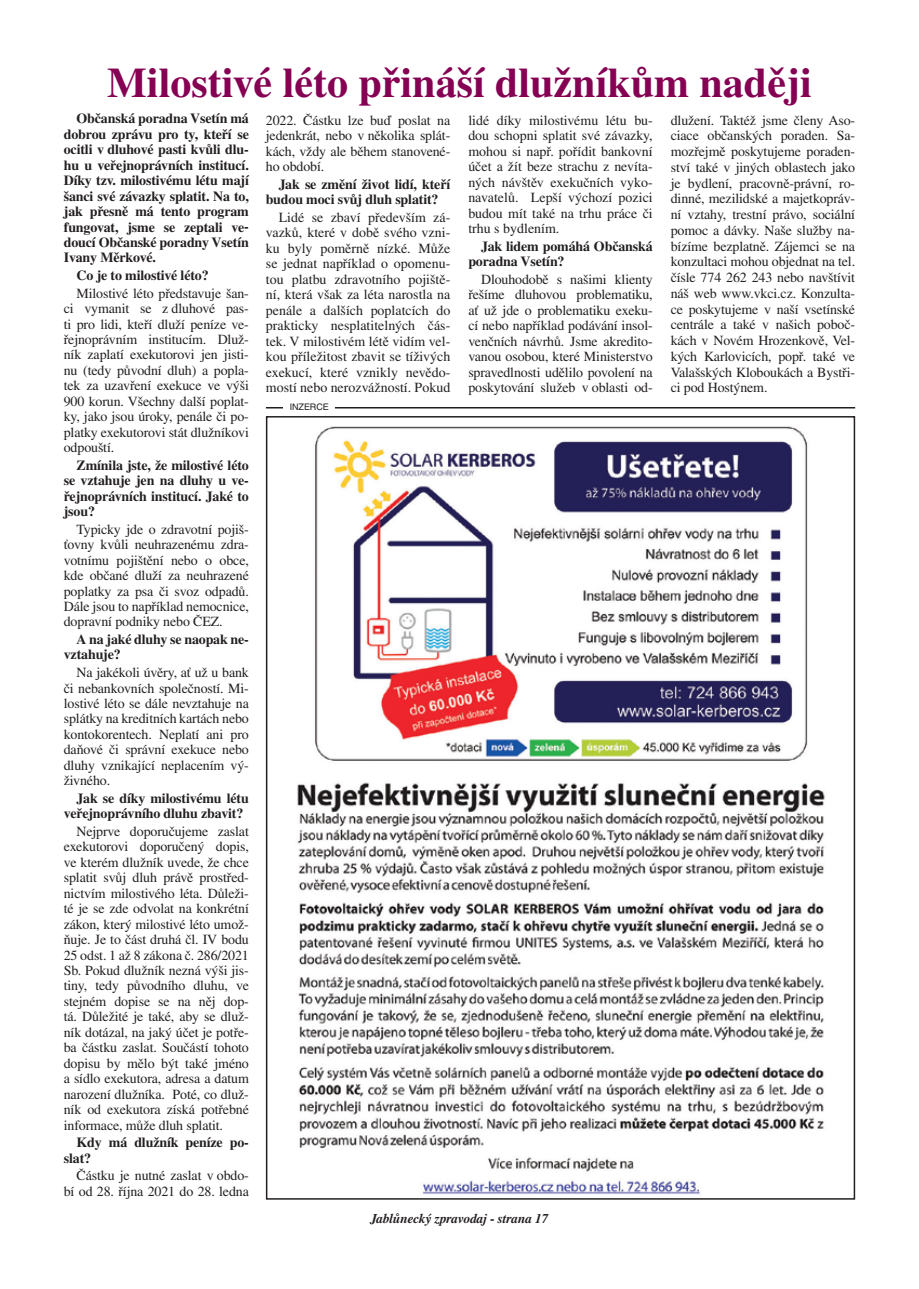
<style>
.page{position:relative;width:919px;height:1289px;background:#fff}
.page>*{position:absolute;margin:0;border:0;box-sizing:border-box;transform-origin:0 0}
.t1{font:700 42px "Times CE";color:#850053}
.t2{font:13.95px/15.5px "Times CE";letter-spacing:-.01em;color:#231f20;text-align:justify}
.t3{font:700 13.95px/15.5px "Times CE";letter-spacing:-.01em;color:#231f20}
.t4{font:italic 700 13.35px "Times CE";letter-spacing:-.01em;color:#231f20}
.t5{font:9px "Helvetica CE";letter-spacing:-.01em;color:#231f20}
</style>
<div class="page">
<img style="left:297px;top:426px;width:528px;height:768px">
<hr style="left:266px;top:407px;width:589px;height:1px;background:#231f20">
<div style="left:284px;top:403px;width:51px;height:9px;background:#fff"></div>
<h1 class="t1" style="left:107px;top:58px;width:705px">Milostivé léto přináší dlužníkům naději</h1>
<p class="t3" style="left:64px;top:111px;width:186px;text-align:justify;text-indent:13px">Občanská poradna Vsetín má dobrou zprávu pro ty, kteří se ocitli v dluhové pasti kvůli dlu&shy;hu u veřejnoprávních institucí.<br>Díky tzv. milostivému létu mají šanci své závazky splatit. Na to, jak přesně má tento program fungovat, jsme se zeptali ve&shy;doucí Občanské poradny Vsetín Ivany Měrkové.</p>
<p class="t3" style="left:77px;top:267px;width:134px">Co je to milostivé léto?</p>
<p class="t2" style="left:64px;top:285px;width:186px;text-indent:13px">Milostivé léto představuje šan&shy;ci vymanit se z dluhové pas&shy;ti pro lidi, kteří dluží peníze ve&shy;řejnoprávním institucím. Dluž&shy;ník zaplatí exekutorovi jen jisti&shy;nu (tedy původní dluh) a popla&shy;tek za uzavření exekuce ve výši 900 korun. Všechny další poplat&shy;ky, jako jsou úroky, penále či po&shy;platky exekutorovi stát dlužníkovi odpouští.</p>
<p class="t3" style="left:64px;top:457px;width:186px;text-align:justify;text-indent:13px">Zmínila jste, že milostivé léto se vztahuje jen na dluhy u ve&shy;řejnoprávních institucí. Jaké to jsou?</p>
<p class="t2" style="left:64px;top:521px;width:186px;text-indent:13px">Typicky jde o zdravotní pojiš&shy;ťovny kvůli neuhrazenému zdra&shy;votnímu pojištění nebo o obce, kde občané dluží za neuhrazené poplatky za psa či svoz odpadů.<br>Dále jsou to například nemocnice, dopravní podniky nebo ČEZ.</p>
<p class="t3" style="left:64px;top:631px;width:186px;text-indent:13px">A na jaké dluhy se naopak ne&shy;vztahuje?</p>
<p class="t2" style="left:64px;top:664px;width:186px;text-indent:13px">Na jakékoli úvěry, ať už u bank či nebankovních společností. Mi&shy;lostivé léto se dále nevztahuje na splátky na kreditních kartách nebo kontokorentech. Neplatí ani pro daňové či správní exekuce nebo dluhy vznikající neplacením vý&shy;živného.</p>
<p class="t3" style="left:64px;top:790px;width:186px;text-indent:13px">Jak se díky milostivému létu veřejnoprávního dluhu zbavit?</p>
<p class="t2" style="left:64px;top:823px;width:186px;text-indent:13px">Nejprve doporučujeme zaslat exekutorovi doporučený dopis, ve kterém dlužník uvede, že chce splatit svůj dluh právě prostřed&shy;nictvím milostivého léta. Důleži&shy;té je se zde odvolat na konkrétní zákon, který milostivé léto umož&shy;ňuje. Je to část druhá čl. IV bodu 25 odst. 1 až 8 zákona č. 286/2021<br>Sb. Pokud dlužník nezná výši jis&shy;tiny, tedy původního dluhu, ve stejném dopise se na něj dop&shy;tá. Důležité je také, aby se dluž&shy;ník dotázal, na jaký účet je potře&shy;ba částku zaslat. Součástí tohoto dopisu by mělo být také jméno a sídlo exekutora, adresa a datum narození dlužníka. Poté, co dluž&shy;ník od exekutora získá potřebné informace, může dluh splatit.</p>
<p class="t3" style="left:64px;top:1134px;width:186px;text-indent:13px">Kdy má dlužník peníze po&shy;slat?</p>
<p class="t2" style="left:64px;top:1167px;width:186px;text-align:right">Částku je nutné zaslat v obdo&shy;bí od 28. října 2021 do 28. ledna</p>
<p class="t2" style="left:266px;top:112px;width:186px">2022. Částku lze buď poslat na jedenkrát, nebo v několika splát&shy;kách, vždy ale během stanovené&shy;ho období.</p>
<p class="t3" style="left:266px;top:176px;width:186px;text-indent:13px">Jak se změní život lidí, kteří budou moci svůj dluh splatit?</p>
<p class="t2" style="left:266px;top:209px;width:186px;text-indent:13px">Lidé se zbaví především zá&shy;vazků, které v době svého vzni&shy;ku byly poměrně nízké. Může se jednat například o opomenu&shy;tou platbu zdravotního pojiště&shy;ní, která však za léta narostla na penále a dalších poplatcích do prakticky nesplatitelných čás&shy;tek. V milostivém létě vidím vel&shy;kou příležitost zbavit se tíživých exekucí, které vznikly nevědo&shy;mostí nebo nerozvážností. Pokud</p>
<p class="t2" style="left:468px;top:112px;width:186px">lidé díky milostivému létu bu&shy;dou schopni splatit své závazky, mohou si např. pořídit bankovní účet a žít beze strachu z nevíta&shy;ných návštěv exekučních vyko&shy;navatelů. Lepší výchozí pozici budou mít také na trhu práce či trhu s bydlením.</p>
<p class="t3" style="left:468px;top:238px;width:186px;text-indent:13px">Jak lidem pomáhá Občanská poradna Vsetín?</p>
<p class="t2" style="left:468px;top:271px;width:186px;text-indent:13px">Dlouhodobě s našimi klienty řešíme dluhovou problematiku, ať už jde o problematiku exeku&shy;cí nebo například podávání insol&shy;venčních návrhů. Jsme akredito&shy;vanou osobou, které Ministerstvo spravedlnosti udělilo povolení na poskytování služeb v oblasti od-</p>
<p class="t2" style="left:670px;top:112px;width:186px">dlužení. Taktéž jsme členy Aso&shy;ciace občanských poraden. Sa&shy;mozřejmě poskytujeme poraden&shy;ství také v jiných oblastech jako je bydlení, pracovně-právní, ro&shy;dinné, mezilidské a majetkopráv&shy;ní vztahy, trestní právo, sociální pomoc a dávky. Naše služby na&shy;bízíme bezplatně. Zájemci se na konzultaci mohou objednat na tel. čísle 774 262 243 nebo navštívit náš web www.vkci.cz. Konzulta&shy;ce poskytujeme v naší vsetínské centrále a také v našich poboč&shy;kách v Novém Hrozenkově, Vel&shy;kých Karlovicích, popř. také ve Valašských Kloboukách a Bystři&shy;ci pod Hostýnem.</p>
<p class="t5" style="left:290px;top:402px;width:40px">INZERCE</p>
<p class="t4" style="left:370px;top:1210px;width:180px">Jablůnecký zpravodaj - strana 17</p>
</div>
